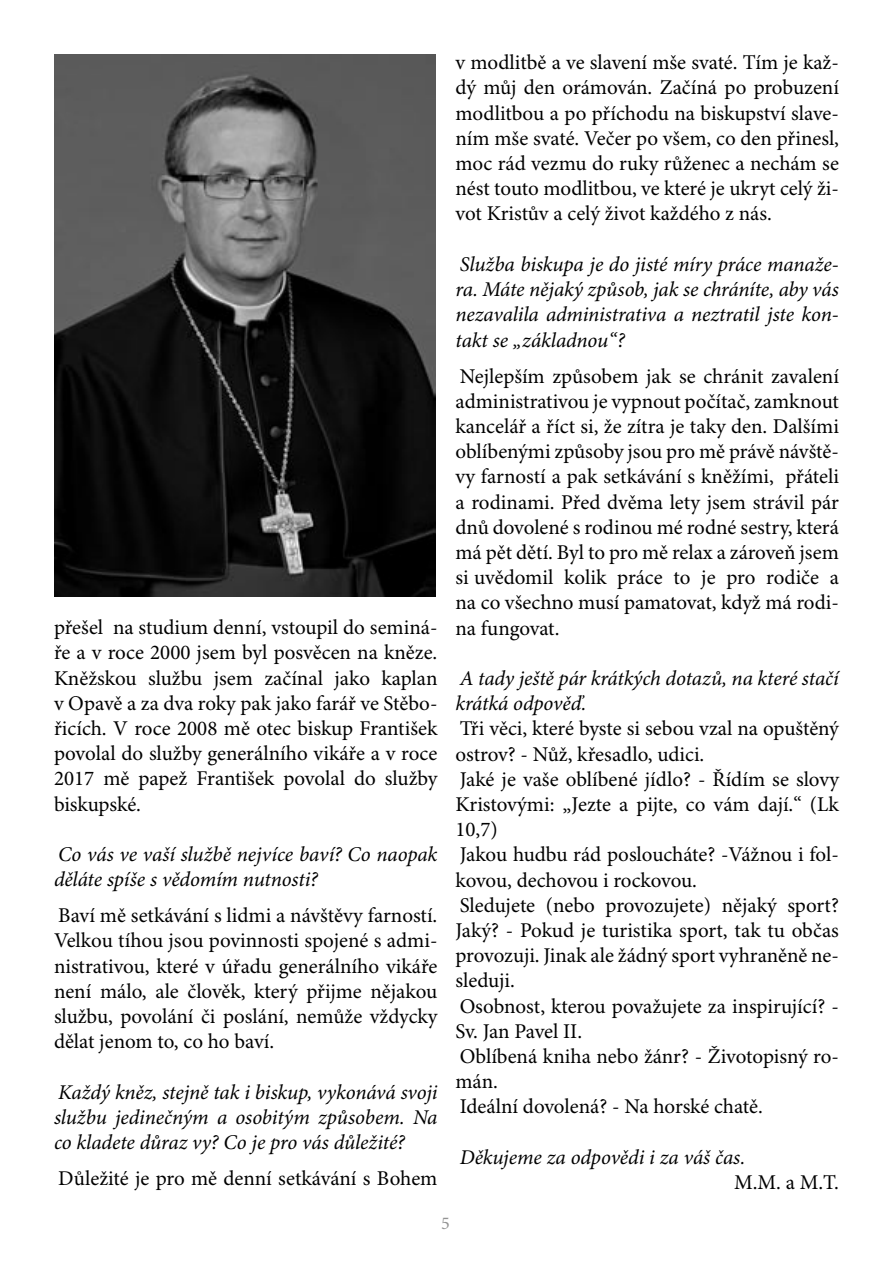
<style>
.page{position:relative;width:893px;height:1263px;background:#fff}
.page>*{position:absolute;margin:0;border:0;box-sizing:border-box;transform-origin:0 0}
.t1{font:21px/25.2px "Minion Pro";letter-spacing:-.005em;color:#000;text-align:justify}
.t2{font:italic 21px/25.2px "Minion Pro";letter-spacing:-.005em;color:#000}
.t3{font:18px "Minion Pro";color:#939393}
</style>
<div class="page">
<img style="left:54px;top:54px;width:382px;height:543px">
<p class="t1" style="left:54px;top:616px;width:385px">přešel na studium denní, vstoupil do seminá&shy;ře a v roce 2000 jsem byl posvěcen na kněze.<br>Kněžskou službu jsem začínal jako kaplan v Opavě a za dva roky pak jako farář ve Stěbo&shy;řicích. V roce 2008 mě otec biskup František povolal do služby generálního vikáře a v roce 2017 mě papež František povolal do služby biskupské.</p>
<p class="t2" style="left:54px;top:842px;width:385px">Co vás ve vaší službě nejvíce baví? Co naopak děláte spíše s vědomím nutnosti?</p>
<p class="t1" style="left:54px;top:904px;width:385px">Baví mě setkávání s lidmi a návštěvy farností.<br>Velkou tíhou jsou povinnosti spojené s admi&shy;nistrativou, které v úřadu generálního vikáře není málo, ale člověk, který přijme nějakou službu, povolání či poslání, nemůže vždycky dělat jenom to, co ho baví.</p>
<p class="t2" style="left:54px;top:1080px;width:385px;text-align:justify">Každý kněz, stejně tak i biskup, vykonává svoji službu jedinečným a osobitým způsobem. Na co kladete důraz vy? Co je pro vás důležité?</p>
<p class="t1" style="left:58px;top:1166px;width:381px">Důležité je pro mě denní setkávání s Bohem</p>
<p class="t1" style="left:455px;top:51px;width:385px">v modlitbě a ve slavení mše svaté. Tím je kaž&shy;dý můj den orámován. Začíná po probuzení modlitbou a po příchodu na biskupství slave&shy;ním mše svaté. Večer po všem, co den přinesl, moc rád vezmu do ruky růženec a nechám se nést touto modlitbou, ve které je ukryt celý ži&shy;vot Kristův a celý život každého z nás.</p>
<p class="t2" style="left:455px;top:252px;width:385px;text-align:justify">Služba biskupa je do jisté míry práce manaže&shy;ra. Máte nějaký způsob, jak se chráníte, aby vás nezavalila administrativa a neztratil jste kon&shy;takt se „základnou“?</p>
<p class="t1" style="left:455px;top:364px;width:385px">Nejlepším způsobem jak se chránit zavalení administrativou je vypnout počítač, zamknout kancelář a říct si, že zítra je taky den. Dalšími oblíbenými způsoby jsou pro mě právě návště&shy;vy farností a pak setkávání s kněžími, přáteli a rodinami. Před dvěma lety jsem strávil pár dnů dovolené s rodinou mé rodné sestry, která má pět dětí. Byl to pro mě relax a zároveň jsem si uvědomil kolik práce to je pro rodiče a na co všechno musí pamatovat, když má rodi&shy;na fungovat.</p>
<p class="t2" style="left:455px;top:666px;width:385px">A tady ještě pár krátkých dotazů, na které stačí krátká odpověď.</p>
<p class="t1" style="left:455px;top:717px;width:385px">Tři věci, které byste si sebou vzal na opuštěný ostrov? - Nůž, křesadlo, udici.</p>
<p class="t1" style="left:455px;top:767px;width:385px">Jaké je vaše oblíbené jídlo? - Řídím se slovy Kristovými: „Jezte a pijte, co vám dají.“ (Lk 10,7)</p>
<p class="t1" style="left:455px;top:843px;width:385px">Jakou hudbu rád posloucháte? -Vážnou i fol&shy;kovou, dechovou i rockovou.</p>
<p class="t1" style="left:455px;top:893px;width:385px">Sledujete (nebo provozujete) nějaký sport?<br>Jaký? - Pokud je turistika sport, tak tu občas provozuji. Jinak ale žádný sport vyhraněně ne&shy;sleduji.</p>
<p class="t1" style="left:455px;top:994px;width:385px">Osobnost, kterou považujete za inspirující? -<br>Sv. Jan Pavel II.</p>
<p class="t1" style="left:455px;top:1044px;width:385px">Oblíbená kniha nebo žánr? - Životopisný ro&shy;mán.</p>
<p class="t1" style="left:460px;top:1095px;width:305px">Ideální dovolená? - Na horské chatě.</p>
<p class="t2" style="left:460px;top:1145px;width:287px">Děkujeme za odpovědi i za váš čas.</p>
<p class="t1" style="left:734px;top:1170px;width:106px">M.M. a M.T.</p>
<p class="t3" style="left:441px;top:1213px;width:10px">5</p>
</div>
